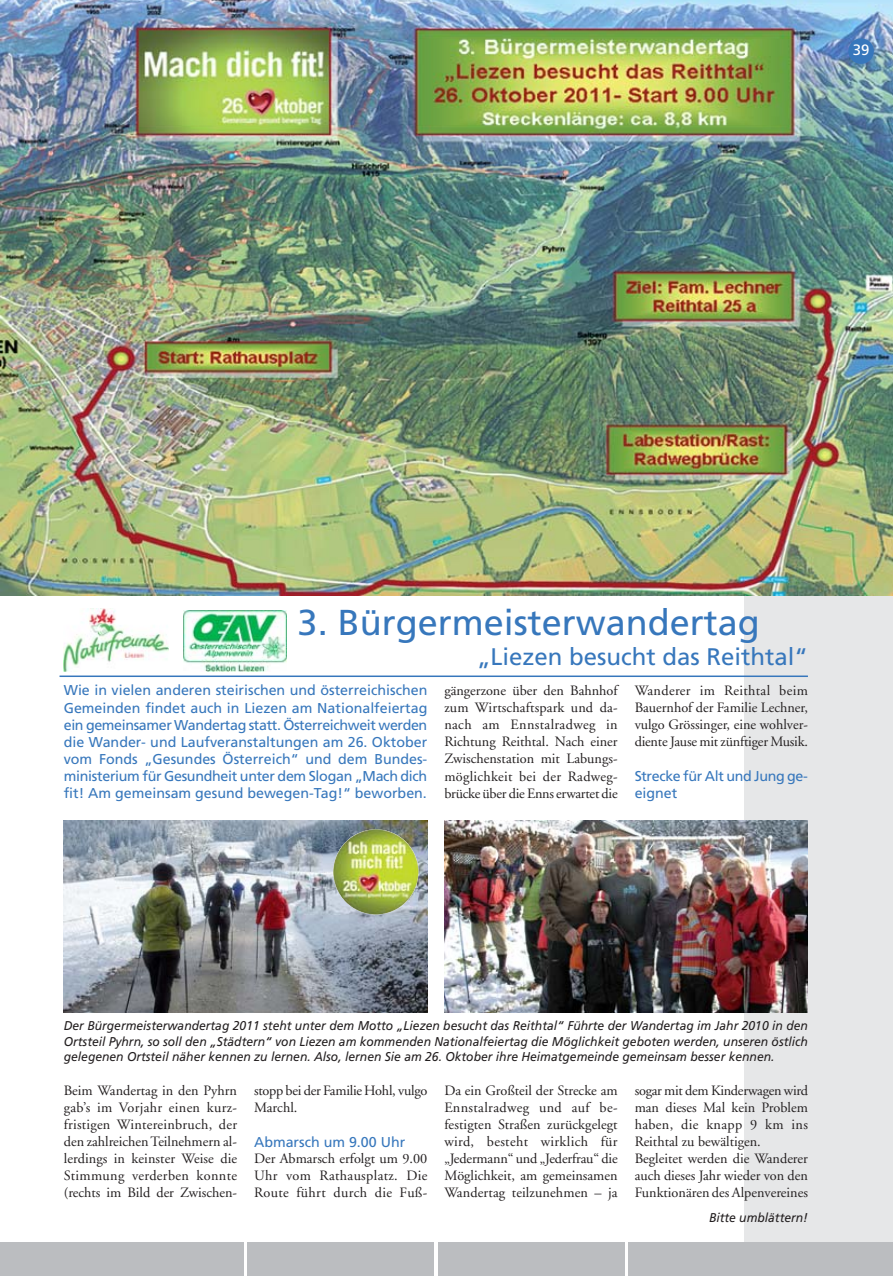
<style>
.page{position:relative;width:893px;height:1276px;background:#fff}
.page>*{position:absolute;margin:0;border:0;box-sizing:border-box;transform-origin:0 0}
.t1{font:36px "Frutiger";color:#3777bc}
.t2{font:24px "Frutiger";color:#3777bc}
.t3{font:15px "Frutiger";color:#fff}
.t4{font:14.25px/17.1px "Adobe Garamond";color:#231f20;text-align:justify}
.t5{font:14.25px/17.1px "Frutiger";color:#3777bc;text-align:justify}
.t6{font:14.25px/17.1px "Adobe Garamond";letter-spacing:-.02em;color:#231f20}
.t7{font:14.25px/17.1px "Frutiger";letter-spacing:-.025em;color:#3777bc}
.t8{font:italic 12.75px/15.3px "Frutiger";color:#231f20;text-align:justify;scale:.95 1}
</style>
<div class="page">
<div style="left:744px;top:0;width:149px;height:1271px;background:#e6e7e8"></div>
<img style="left:0;top:0;width:893px;height:595px">
<div style="left:0;top:1242px;width:244px;height:33px;background:#bbbdc0"></div>
<div style="left:247px;top:1242px;width:187px;height:33px;background:#bbbdc0"></div>
<div style="left:438px;top:1242px;width:186px;height:33px;background:#bbbdc0"></div>
<div style="left:628px;top:1242px;width:265px;height:33px;background:#bbbdc0"></div>
<div style="left:848px;top:38px;width:26px;height:26px;background:#3777bc;border-radius:50%"></div>
<img style="left:64px;top:821px;width:363px;height:191px">
<img style="left:444px;top:821px;width:364px;height:191px">
<img style="left:333px;top:829px;width:85px;height:85px;border-radius:50%">
<img style="left:184px;top:610px;width:102px;height:61px">
<img style="left:64px;top:608px;width:105px;height:64px">
<hr style="left:60px;top:675px;width:748px;height:2px;background:#3777bc">
<p class="t3" style="left:853px;top:44px;width:18px">39</p>
<h1 class="t1" style="left:298px;top:608px;width:464px">3. Bürgermeisterwandertag</h1>
<h2 class="t2" style="left:477px;top:647px;width:332px">„Liezen besucht das Reithtal“</h2>
<p class="t5" style="left:64px;top:683px;width:365px">Wie in vielen anderen steirischen und österreichischen Gemeinden findet auch in Liezen am Nationalfeiertag ein gemeinsamer Wandertag statt. Österreichweit werden die Wander- und Laufveranstaltungen am 26. Oktober vom Fonds „Gesundes Österreich“ und dem Bundes&shy;ministerium für Gesundheit unter dem Slogan „Mach dich fit! Am gemeinsam gesund bewegen-Tag!“ beworben.</p>
<p class="t4" style="left:444px;top:683px;width:175px">gängerzone über den Bahnhof zum Wirtschaftspark und da&shy;nach am Ennstalradweg in Richtung Reithtal. Nach einer Zwischenstation mit Labungs&shy;möglichkeit bei der Radweg&shy;brücke über die Enns erwartet die</p>
<p class="t4" style="left:635px;top:683px;width:175px">Wanderer im Reithtal beim Bauernhof der Familie Lechner, vulgo Grössinger, eine wohlver&shy;diente Jause mit zünftiger Musik.</p>
<p class="t7" style="left:635px;top:768px;width:175px">Strecke für Alt und Jung ge&shy;eignet</p>
<p class="t8" style="left:64px;top:1019px;width:785px">Der Bürgermeisterwandertag 2011 steht unter dem Motto „Liezen besucht das Reithtal“ Führte der Wandertag im Jahr 2010 in den Ortsteil Pyhrn, so soll den „Städtern“ von Liezen am kommenden Nationalfeiertag die Möglichkeit geboten werden, unseren östlich gelegenen Ortsteil näher kennen zu lernen. Also, lernen Sie am 26. Oktober ihre Heimatgemeinde gemeinsam besser kennen.</p>
<p class="t4" style="left:64px;top:1083px;width:175px">Beim Wandertag in den Pyhrn gab’s im Vorjahr einen kurz&shy;fristigen Wintereinbruch, der den zahlreichen Teilnehmern al&shy;lerdings in keinster Weise die Stimmung verderben konnte (rechts im Bild der Zwischen-</p>
<p class="t6" style="left:254px;top:1083px;width:175px">stopp bei der Familie Hohl, vulgo<br>Marchl.</p>
<p class="t4" style="left:444px;top:1083px;width:175px">Da ein Großteil der Strecke am Ennstalradweg und auf be&shy;festigten Straßen zurückgelegt wird, besteht wirklich für „Jedermann“ und „Jederfrau“ die Möglichkeit, am gemeinsamen Wandertag teilzunehmen – ja</p>
<p class="t4" style="left:635px;top:1083px;width:175px;text-align:left">sogar mit dem Kinderwagen wird man dieses Mal kein Problem haben, die knapp 9 km ins<br>Reithtal zu bewältigen.<br>Begleitet werden die Wanderer auch dieses Jahr wieder von den<br>Funktionären des Alpenvereines</p>
<p class="t8" style="left:709px;top:1210px;width:106px">Bitte umblättern!</p>
<p class="t5" style="left:254px;top:1134px;width:153px">Abmarsch um 9.00 Uhr</p>
<p class="t4" style="left:254px;top:1151px;width:175px">Der Abmarsch erfolgt um 9.00<br>Uhr vom Rathausplatz. Die Route führt durch die Fuß-</p>
</div>
